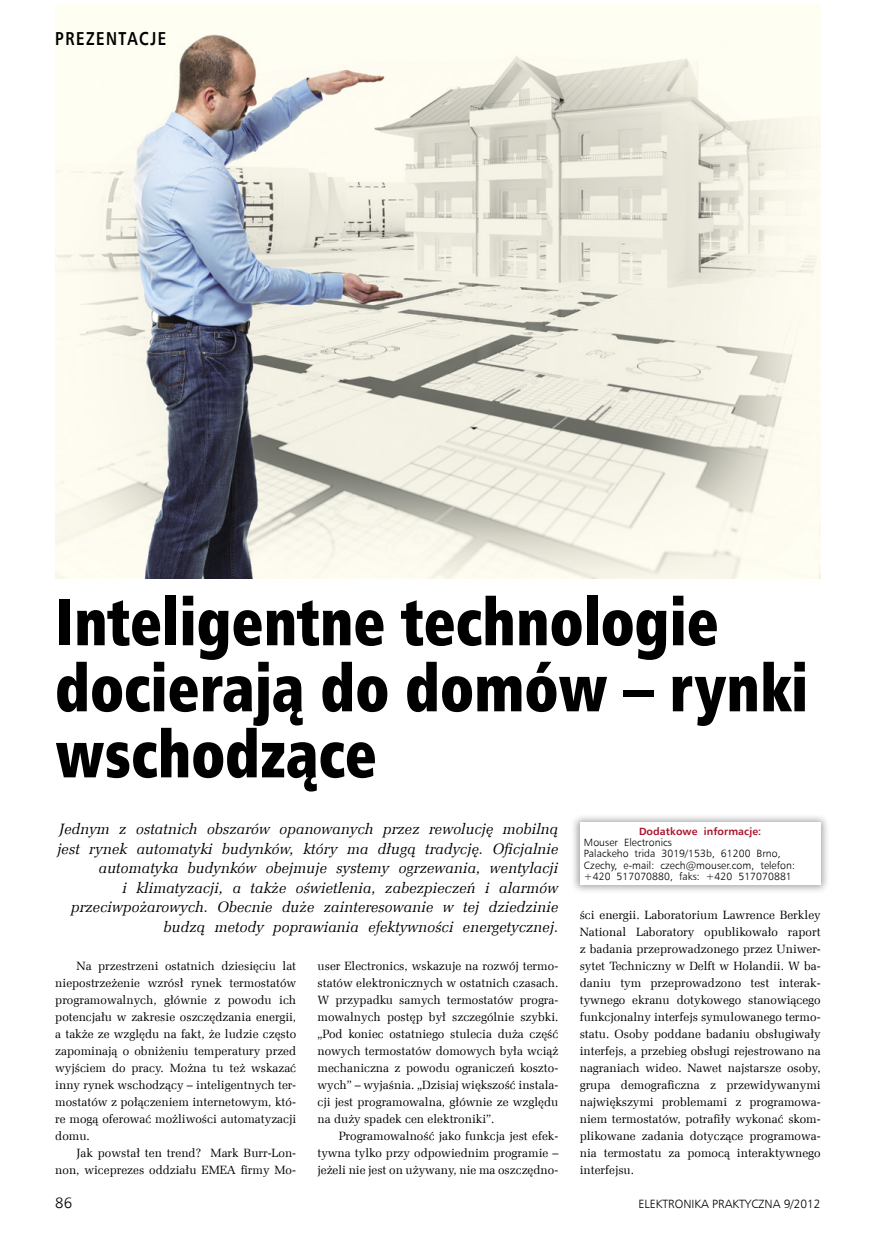
<style>
.page{position:relative;width:893px;height:1234px;background:#fff}
.page>*{position:absolute;margin:0;border:0;box-sizing:border-box;transform-origin:0 0}
._9_Tytul{font:66px/66px "Humnst 777 X Blk Cn EU";color:#000;scale:.9 1}
.t1{font:700 18.75px "Humnst 777 EU";letter-spacing:.1em;color:#000;scale:.8 1}
._2_Lead{font:italic 15px/19.5px "Zapf Ellipt EU";letter-spacing:.005em;color:#000;text-align:right}
.t2{font:15px "Humnst 777 Lt EU";color:#000}
._1_Body{font:12px/17px "Zapf Ellipt EU";color:#000;text-align:justify}
.t3{font:12px "Humnst 777 Lt EU";color:#000}
.tabela{font:10.5px/11.2px "Humnst 777 Lt EU";letter-spacing:.005em;color:#000}
.tabela-2{font:700 10.5px "Humnst 777 EU";letter-spacing:.005em;color:#a9132a}
</style>
<div class="page">
<img style="left:55px;top:4px;width:766px;height:574px">
<div style="left:570px;top:812px;width:261px;height:82px;background:#000;opacity:.35"></div>
<div style="left:580px;top:822px;width:241px;height:62px;background:#fff"></div>
<p class="t1" style="left:55px;top:27px;width:140px">PREZENTACJE</p>
<p class="_9_Tytul" style="left:55px;top:589px;width:838px">Inteligentne technologie docierają do domów – rynki wschodzące</p>
<p class="_2_Lead" style="left:57px;top:819px;width:503px">Jednym z ostatnich obszarów opanowanych przez rewolucję mobilną jest rynek automatyki budynków, który ma długą tradycję. Oficjalnie automatyka budynków obejmuje systemy ogrzewania, wentylacji<br>i klimatyzacji, a także oświetlenia, zabezpieczeń i alarmów przeciwpożarowych. Obecnie duże zainteresowanie w tej dziedzinie budzą metody poprawiania efektywności energetycznej.</p>
<p class="_1_Body" style="left:317px;top:957px;width:242px">user Electronics, wskazuje na rozwój termo&shy;statów elektronicznych w ostatnich czasach.<br>W przypadku samych termostatów progra&shy;mowalnych postęp był szczególnie szybki. „Pod koniec ostatniego stulecia duża część nowych termostatów domowych była wciąż mechaniczna z powodu ograniczeń koszto&shy;wych” – wyjaśnia. „Dzisiaj większość instala&shy;cji jest programowalna, głównie ze względu na duży spadek cen elektroniki”.</p>
<p class="_1_Body" style="left:317px;top:1127px;width:242px;text-indent:21px">Programowalność jako funkcja jest efek&shy;tywna tylko przy odpowiednim programie – jeżeli nie jest on używany, nie ma oszczędno-</p>
<p class="tabela-2" style="left:639px;top:824px;width:124px">Dodatkowe informacje:</p>
<p class="tabela" style="left:584px;top:836px;width:90px">Mouser Electronics</p>
<p class="tabela" style="left:584px;top:847px;width:212px">Palackeho trida 3019/153b, 61200 Brno,<br>Czechy, e-mail: czech@mouser.com, telefon: +420 517070880, faks: +420 517070881</p>
<p class="_1_Body" style="left:580px;top:906px;width:242px">ści energii. Laboratorium Lawrence Berkley National Laboratory opublikowało raport z badania przeprowadzonego przez Uniwer&shy;sytet Techniczny w Delft w Holandii. W ba&shy;daniu tym przeprowadzono test interak&shy;tywnego ekranu dotykowego stanowiącego funkcjonalny interfejs symulowanego termo&shy;statu. Osoby poddane badaniu obsługiwały interfejs, a przebieg obsługi rejestrowano na nagraniach wideo. Nawet najstarsze osoby, grupa demograficzna z przewidywanymi największymi problemami z programowa&shy;niem termostatów, potrafiły wykonać skom&shy;plikowane zadania dotyczące programowa&shy;nia termostatu za pomocą interaktywnego interfejsu.</p>
<p class="_1_Body" style="left:55px;top:957px;width:242px;text-indent:21px">Na przestrzeni ostatnich dziesięciu lat niepostrzeżenie wzrósł rynek termostatów programowalnych, głównie z powodu ich potencjału w zakresie oszczędzania energii, a także ze względu na fakt, że ludzie często zapominają o obniżeniu temperatury przed wyjściem do pracy. Można tu też wskazać inny rynek wschodzący – inteligentnych ter&shy;mostatów z połączeniem internetowym, któ&shy;re mogą oferować możliwości automatyzacji domu.</p>
<p class="_1_Body" style="left:55px;top:1144px;width:242px;text-align:right">Jak powstał ten trend? Mark Burr-Lon&shy;non, wiceprezes oddziału EMEA firmy Mo-</p>
<p class="t2" style="left:55px;top:1193px;width:18px">86</p>
<p class="t3" style="left:638px;top:1196px;width:184px">ELEKTRONIKA PRAKTYCZNA 9/2012</p>
</div>
